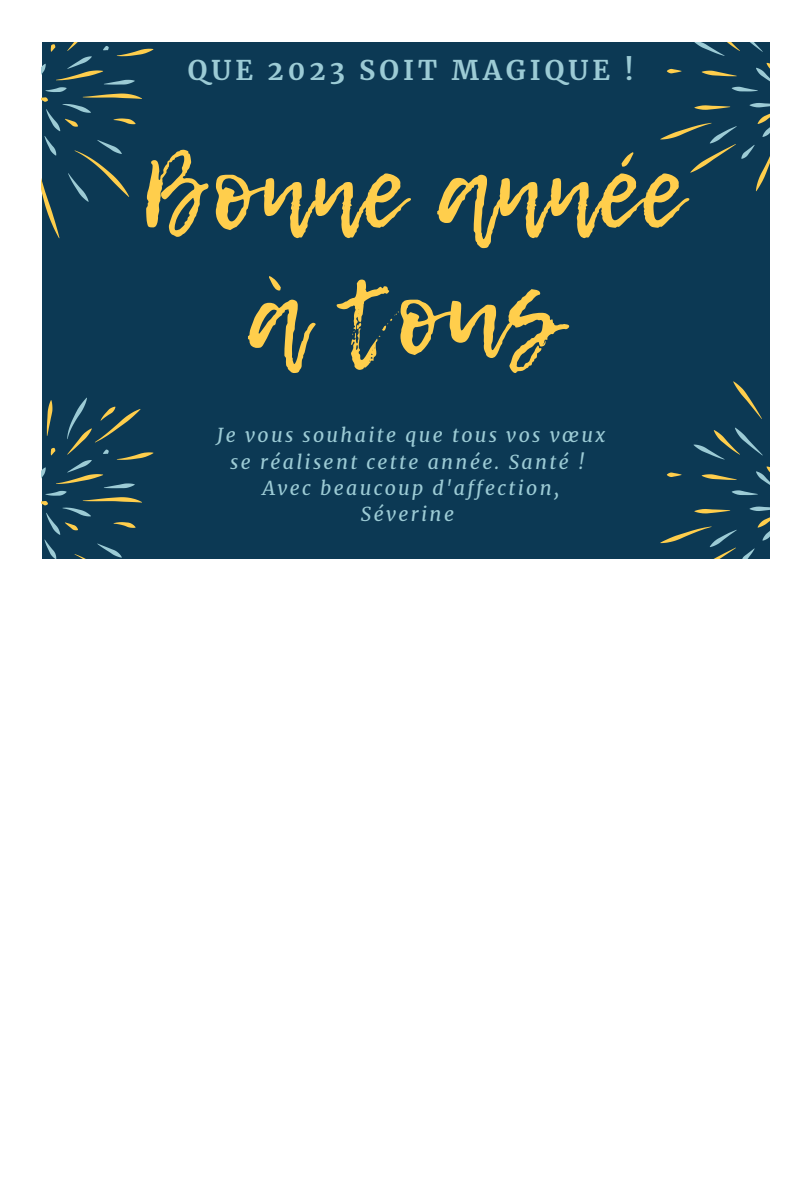
<style>
.page{position:relative;width:810px;height:1181px;background:#fff}
.page>*{position:absolute;margin:0;border:0;box-sizing:border-box;transform-origin:0 0}
.t1{font:105px/124.8px "Lemon Tuesday";letter-spacing:.02em;color:#ffce4c;text-align:center}
.t2{font:700 26.85px "Merriweather";letter-spacing:.15em;color:#9ccbd5}
.t3{font:italic 19.35px/26px "Merriweather";letter-spacing:.12em;color:#9ccbd5;text-align:center}
</style>
<div class="page">
<div style="left:42px;top:42px;width:727px;height:516px;background:#0c3954"></div>
<svg style="left:42px;top:42px;width:111px;height:196px"></svg>
<svg style="left:694px;top:427px;width:69px;height:32px"></svg>
<svg style="left:702px;top:466px;width:68px;height:29px"></svg>
<svg style="left:733px;top:381px;width:29px;height:38px"></svg>
<svg style="left:667px;top:472px;width:14px;height:5px"></svg>
<svg style="left:660px;top:506px;width:110px;height:52px"></svg>
<svg style="left:42px;top:397px;width:111px;height:161px"></svg>
<svg style="left:694px;top:42px;width:69px;height:14px"></svg>
<svg style="left:702px;top:63px;width:68px;height:28px"></svg>
<svg style="left:667px;top:69px;width:14px;height:4px"></svg>
<svg style="left:660px;top:103px;width:110px;height:88px"></svg>
<p class="t2" style="left:188px;top:54px;width:448px">QUE 2023 SOIT MAGIQUE !</p>
<p class="t1" style="left:141px;top:128px;width:542px">Bonne année à tous</p>
<p class="t3" style="left:217px;top:422px;width:390px">Je vous souhaite que tous vos vœux se réalisent cette année. Santé !</p>
<p class="t3" style="left:262px;top:474px;width:299px">Avec beaucoup d'affection,</p>
<p class="t3" style="left:361px;top:500px;width:95px">Séverine</p>
</div>
